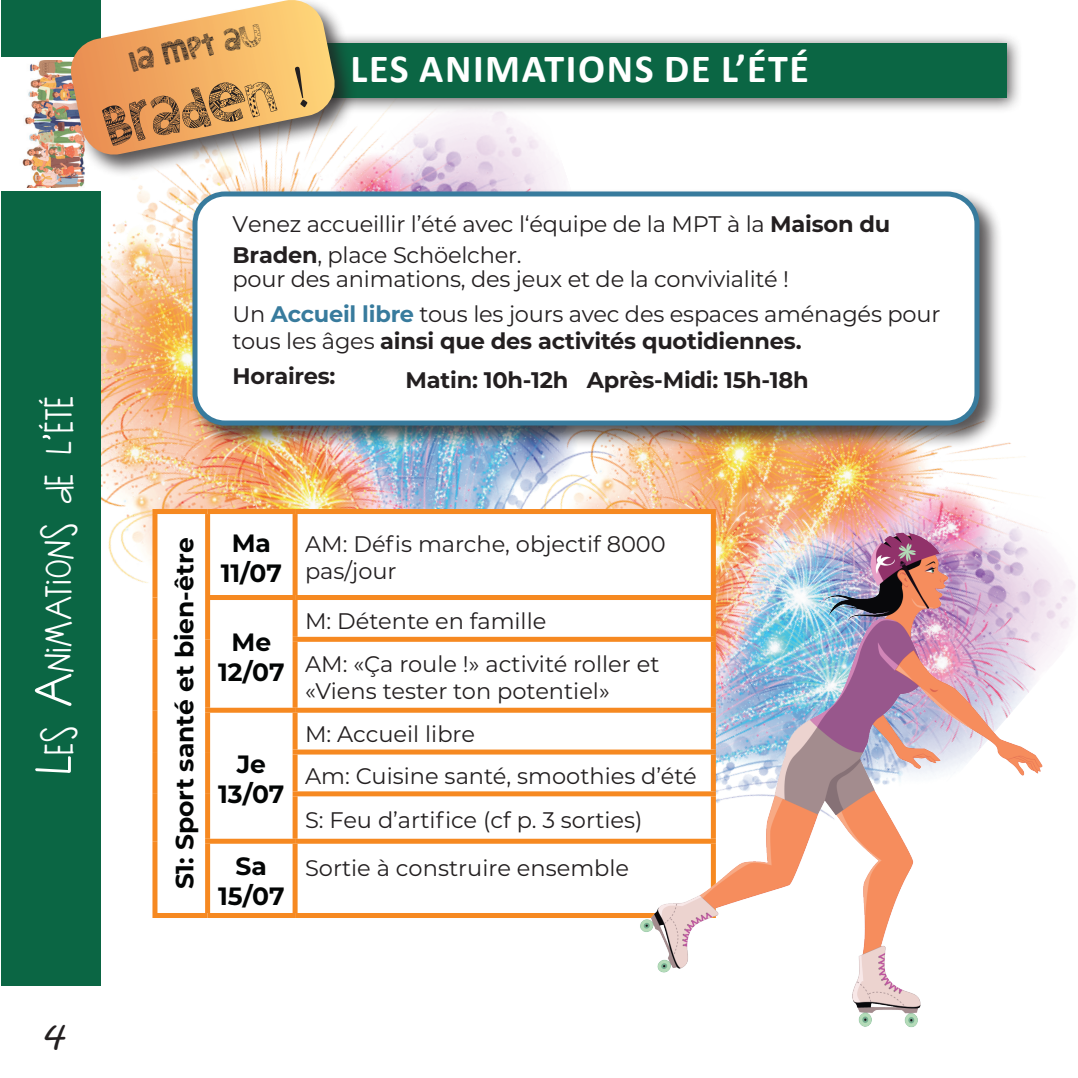
<style>
.page{position:relative;width:1078px;height:1078px;background:#fff}
.page>*{position:absolute;margin:0;border:0;box-sizing:border-box;transform-origin:0 0}
.t1{font:57.5px "Little Snorlax";color:#231f20}
.t2{font:700 40px "Calibri";letter-spacing:.04em;color:#fff}
.t3{font:35px "Janda Silly Monkey";letter-spacing:.015em;color:#fff}
.t4{font:35px "MV Boli";color:#231f20}
.t5{font:32.5px "Little Snorlax";color:#231f20}
.t6{font:700 25px/30px "Montserrat";color:#030505;text-align:center}
.t7{font:22.5px/30.8px "Montserrat";letter-spacing:-.01em;color:#231f20}
.t8{font:700 22.5px/34.8px "Montserrat";letter-spacing:-.01em;color:#231f20}
.s1{font-size:50px}
.s2{font-weight:700}
.s3{font-weight:700;color:#387b9d}
.s4{font-weight:400}
</style>
<div class="page">
<img style="left:406px;top:442px;width:619px;height:476px">
<img style="left:1px;top:28px;width:702px;height:738px">
<img style="left:8px;top:60px;width:85px;height:128px">
<div style="left:154px;top:32px;width:868px;height:82px;background:#231f20;opacity:.75"></div>
<div style="left:165px;top:43px;width:841px;height:55px;background:#0b6644"></div>
<div style="left:2px;top:0;width:99px;height:57px;background:#0b6644"></div>
<div style="left:68px;top:0;width:289px;height:177px;background:#231f20;opacity:.75"></div>
<svg style="left:71px;top:0;width:264px;height:155px"></svg>
<div style="left:189px;top:188px;width:813px;height:261px;background:#231f20;opacity:.75"></div>
<div style="left:195px;top:194px;width:781px;height:229px;background:#fff;border-radius:30px"></div>
<div style="left:192px;top:191px;width:787px;height:234px;border:5px solid #387b9d;border-radius:30px"></div>
<svg style="left:157px;top:514px;width:382px;height:398px"></svg>
<div style="left:152px;top:509px;width:55px;height:5px;background:#f68921"></div>
<div style="left:152px;top:514px;width:5px;height:83px;background:#f68921"></div>
<div style="left:207px;top:509px;width:88px;height:5px;background:#f68921"></div>
<div style="left:205px;top:514px;width:5px;height:81px;background:#f68921"></div>
<div style="left:295px;top:509px;width:420px;height:5px;background:#f68921"></div>
<div style="left:292px;top:514px;width:5px;height:81px;background:#f68921"></div>
<div style="left:152px;top:597px;width:5px;height:42px;background:#f68921"></div>
<div style="left:205px;top:595px;width:90px;height:5px;background:#f68921"></div>
<div style="left:205px;top:600px;width:5px;height:39px;background:#f68921"></div>
<div style="left:295px;top:595px;width:420px;height:5px;background:#f68921"></div>
<div style="left:292px;top:600px;width:5px;height:36px;background:#f68921"></div>
<div style="left:152px;top:639px;width:5px;height:71px;background:#f68921"></div>
<div style="left:205px;top:639px;width:5px;height:68px;background:#f68921"></div>
<div style="left:292px;top:636px;width:423px;height:5px;background:#f68921"></div>
<div style="left:292px;top:641px;width:5px;height:66px;background:#f68921"></div>
<div style="left:152px;top:710px;width:5px;height:41px;background:#f68921"></div>
<div style="left:205px;top:707px;width:90px;height:5px;background:#f68921"></div>
<div style="left:205px;top:712px;width:5px;height:39px;background:#f68921"></div>
<div style="left:295px;top:707px;width:420px;height:5px;background:#f68921"></div>
<div style="left:292px;top:712px;width:5px;height:37px;background:#f68921"></div>
<div style="left:152px;top:751px;width:5px;height:42px;background:#f68921"></div>
<div style="left:205px;top:751px;width:5px;height:42px;background:#f68921"></div>
<div style="left:292px;top:749px;width:423px;height:5px;background:#f68921"></div>
<div style="left:292px;top:754px;width:5px;height:37px;background:#f68921"></div>
<div style="left:152px;top:793px;width:5px;height:48px;background:#f68921"></div>
<div style="left:205px;top:793px;width:5px;height:45px;background:#f68921"></div>
<div style="left:292px;top:791px;width:423px;height:5px;background:#f68921"></div>
<div style="left:292px;top:796px;width:5px;height:42px;background:#f68921"></div>
<div style="left:152px;top:841px;width:5px;height:71px;background:#f68921"></div>
<div style="left:205px;top:838px;width:90px;height:5px;background:#f68921"></div>
<div style="left:205px;top:843px;width:5px;height:69px;background:#f68921"></div>
<div style="left:295px;top:838px;width:420px;height:5px;background:#f68921"></div>
<div style="left:292px;top:843px;width:5px;height:69px;background:#f68921"></div>
<div style="left:152px;top:912px;width:55px;height:5px;background:#f68921"></div>
<div style="left:207px;top:912px;width:88px;height:5px;background:#f68921"></div>
<div style="left:295px;top:912px;width:420px;height:5px;background:#f68921"></div>
<img style="left:539px;top:477px;width:537px;height:551px">
<div style="left:2px;top:191px;width:99px;height:794px;background:#0b6644"></div>
<h3 class="t5" style="left:127px;top:45px;width:135px;rotate:-12deg">La MPT au</h3>
<h1 class="t1" style="left:99px;top:100px;width:210px;rotate:-12deg">Braden !</h1>
<h2 class="t2" style="left:350px;top:41px;width:460px">LES ANIMATIONS DE L’ÉTÉ</h2>
<h3 class="t3" style="left:34px;top:775px;width:380px;rotate:-90deg"><span class="s1">L</span>es <span class="s1">A</span>nimations de l<span class="s1">’</span>été</h3>
<p class="t7" style="left:232px;top:208px;width:659px">Venez accueillir l’été avec l‘équipe de la MPT à la <span class="s2">Maison du<br>Braden</span>, place Schöelcher.</p>
<p class="t7" style="left:232px;top:261px;width:709px;line-height:34.5px">pour des animations, des jeux et de la convivialité !<br>Un <span class="s3">Accueil libre</span> tous les jours avec des espaces aménagés pour</p>
<p class="t8" style="left:232px;top:323px;width:570px"><span class="s4">tous les âges</span> ainsi que des activités quotidiennes.<br>Horaires:</p>
<p class="t8" style="left:405px;top:361px;width:404px">Matin: 10h-12h Après-Midi: 15h-18h</p>
<p class="t6" style="left:168px;top:889px;width:353px;rotate:-90deg">S1: Sport santé et bien-être</p>
<p class="t6" style="left:221px;top:526px;width:63px">Ma<br>11/07</p>
<p class="t7" style="left:305px;top:529px;width:362px;line-height:27px">AM: Défis marche, objectif 8000 pas/jour</p>
<p class="t7" style="left:305px;top:599px;width:356px;line-height:42.8px">M: Détente en famille<br>AM: «Ça roule !» activité roller et</p>
<p class="t7" style="left:305px;top:674px;width:306px">«Viens tester ton potentiel»</p>
<p class="t6" style="left:218px;top:625px;width:68px">Me<br>12/07</p>
<p class="t7" style="left:305px;top:712px;width:393px;line-height:41.8px">M: Accueil libre<br>Am: Cuisine santé, smoothies d’été</p>
<p class="t7" style="left:305px;top:804px;width:339px">S: Feu d’artifice (cf p. 3 sorties)</p>
<p class="t6" style="left:218px;top:747px;width:68px">Je<br>13/07</p>
<p class="t6" style="left:218px;top:850px;width:68px">Sa<br>15/07</p>
<p class="t7" style="left:305px;top:851px;width:325px">Sortie à construire ensemble</p>
<h3 class="t4" style="left:42px;top:1013px;width:25px">4</h3>
</div>
